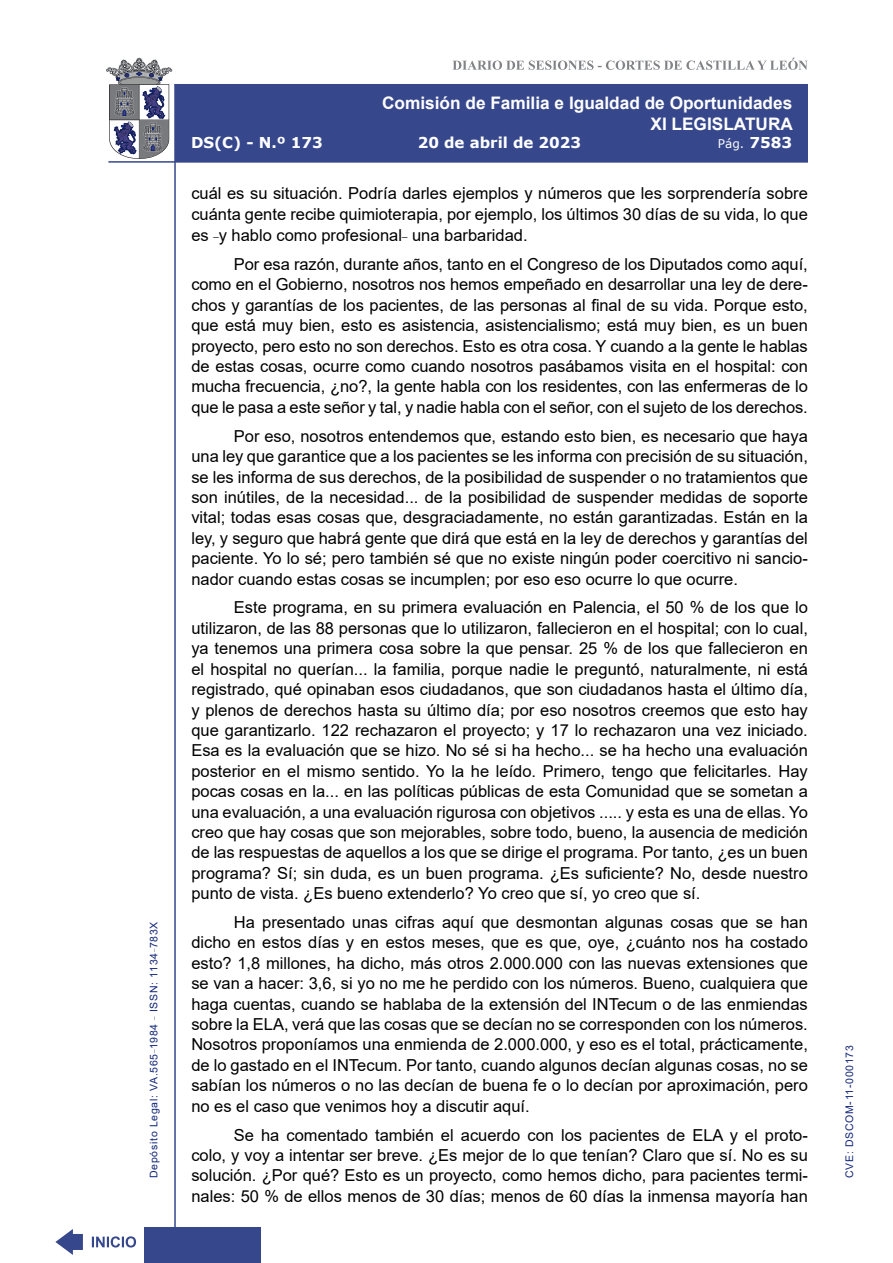
<style>
.page{position:relative;width:893px;height:1263px;background:#fff}
.page>*{position:absolute;margin:0;border:0;box-sizing:border-box;transform-origin:0 0}
.t1{font:700 17.25px/20.7px "Arial";color:#fff;text-align:right}
.t2{font:16.5px/20.4px "Arial";color:#000;text-align:justify}
.t3{font:700 15px "Verdana";color:#fff}
.t4{font:12px "Verdana";color:#fff}
.t5{font:10.5px "Arial";letter-spacing:.065em;color:#122678}
.s1{font-weight:700;font-size:15px}
</style>
<div class="page">
<svg style="left:452px;top:58px;width:356px;height:12px"></svg>
<hr style="left:174px;top:84px;width:2px;height:1179px;background:#36478c">
<div style="left:144px;top:1227px;width:117px;height:36px;background:#36478c"></div>
<div style="left:175px;top:84px;width:633px;height:78px;background:#36478c"></div>
<hr style="left:108px;top:161px;width:700px;height:2px;background:#36478c">
<svg style="left:92px;top:1236px;width:44px;height:11px"></svg>
<svg style="left:55px;top:1229px;width:28px;height:26px"></svg>
<svg style="left:106px;top:58px;width:66px;height:101px"></svg>
<p class="t5" style="left:146px;top:1178px;width:258px;rotate:-90deg">Depósito Legal: VA.565<sup>_</sup>1984 <sup>_</sup> ISSN: 1134<sup>_</sup>783X</p>
<p class="t1" style="left:382px;top:93px;width:412px">Comisión de Familia e Igualdad de Oportunidades<br>XI LEGISLATURA</p>
<p class="t3" style="left:191px;top:132px;width:133px">DS(C) - N.º 173</p>
<p class="t3" style="left:418px;top:132px;width:165px">20 de abril de 2023</p>
<p class="t4" style="left:718px;top:135px;width:76px">Pág. <span class="s1">7583</span></p>
<p class="t2" style="left:191px;top:183px;width:618px;line-height:21px">cuál es su situación. Podría darles ejemplos y números que les sorprendería sobre cuánta gente recibe quimioterapia, por ejemplo, los últimos 30 días de su vida, lo que es <sup>_</sup>y hablo como profesional<sup>_</sup> una barbaridad.</p>
<p class="t2" style="left:191px;top:254px;width:618px;text-indent:43px">Por esa razón, durante años, tanto en el Congreso de los Diputados como aquí, como en el Gobierno, nosotros nos hemos empeñado en desarrollar una ley de dere&shy;chos y garantías de los pacientes, de las personas al final de su vida. Porque esto, que está muy bien, esto es asistencia, asistencialismo; está muy bien, es un buen proyecto, pero esto no son derechos. Esto es otra cosa. Y cuando a la gente le hablas de estas cosas, ocurre como cuando nosotros pasábamos visita en el hospital: con mucha frecuencia, ¿no?, la gente habla con los residentes, con las enfermeras de lo que le pasa a este señor y tal, y nadie habla con el señor, con el sujeto de los derechos.</p>
<p class="t2" style="left:191px;top:426px;width:618px;text-indent:43px">Por eso, nosotros entendemos que, estando esto bien, es necesario que haya una ley que garantice que a los pacientes se les informa con precisión de su situación, se les informa de sus derechos, de la posibilidad de suspender o no tratamientos que son inútiles, de la necesidad... de la posibilidad de suspender medidas de soporte vital; todas esas cosas que, desgraciadamente, no están garantizadas. Están en la ley, y seguro que habrá gente que dirá que está en la ley de derechos y garantías del paciente. Yo lo sé; pero también sé que no existe ningún poder coercitivo ni sancio&shy;nador cuando estas cosas se incumplen; por eso eso ocurre lo que ocurre.</p>
<p class="t2" style="left:191px;top:597px;width:618px;text-indent:43px">Este programa, en su primera evaluación en Palencia, el 50 % de los que lo utilizaron, de las 88 personas que lo utilizaron, fallecieron en el hospital; con lo cual, ya tenemos una primera cosa sobre la que pensar. 25 % de los que fallecieron en el hospital no querían... la familia, porque nadie le preguntó, naturalmente, ni está registrado, qué opinaban esos ciudadanos, que son ciudadanos hasta el último día, y plenos de derechos hasta su último día; por eso nosotros creemos que esto hay que garantizarlo. 122 rechazaron el proyecto; y 17 lo rechazaron una vez iniciado.<br>Esa es la evaluación que se hizo. No sé si ha hecho... se ha hecho una evaluación posterior en el mismo sentido. Yo la he leído. Primero, tengo que felicitarles. Hay pocas cosas en la... en las políticas públicas de esta Comunidad que se sometan a una evaluación, a una evaluación rigurosa con objetivos ..... y esta es una de ellas. Yo creo que hay cosas que son mejorables, sobre todo, bueno, la ausencia de medición de las respuestas de aquellos a los que se dirige el programa. Por tanto, ¿es un buen programa? Sí; sin duda, es un buen programa. ¿Es suficiente? No, desde nuestro punto de vista. ¿Es bueno extenderlo? Yo creo que sí, yo creo que sí.</p>
<p class="t2" style="left:191px;top:912px;width:618px;text-indent:43px">Ha presentado unas cifras aquí que desmontan algunas cosas que se han dicho en estos días y en estos meses, que es que, oye, ¿cuánto nos ha costado esto? 1,8 millones, ha dicho, más otros 2.000.000 con las nuevas extensiones que se van a hacer: 3,6, si yo no me he perdido con los números. Bueno, cualquiera que haga cuentas, cuando se hablaba de la extensión del INTecum o de las enmiendas sobre la ELA, verá que las cosas que se decían no se corresponden con los números.<br>Nosotros proponíamos una enmienda de 2.000.000, y eso es el total, prácticamente, de lo gastado en el INTecum. Por tanto, cuando algunos decían algunas cosas, no se sabían los números o no las decían de buena fe o lo decían por aproximación, pero no es el caso que venimos hoy a discutir aquí.</p>
<p class="t2" style="left:191px;top:1124px;width:618px;text-indent:43px">Se ha comentado también el acuerdo con los pacientes de ELA y el proto&shy;colo, y voy a intentar ser breve. ¿Es mejor de lo que tenían? Claro que sí. No es su solución. ¿Por qué? Esto es un proyecto, como hemos dicho, para pacientes termi&shy;nales: 50 % de ellos menos de 30 días; menos de 60 días la inmensa mayoría han</p>
<p class="t5" style="left:842px;top:1178px;width:134px;rotate:-90deg">CVE: DSCOM-11-000173</p>
</div>
